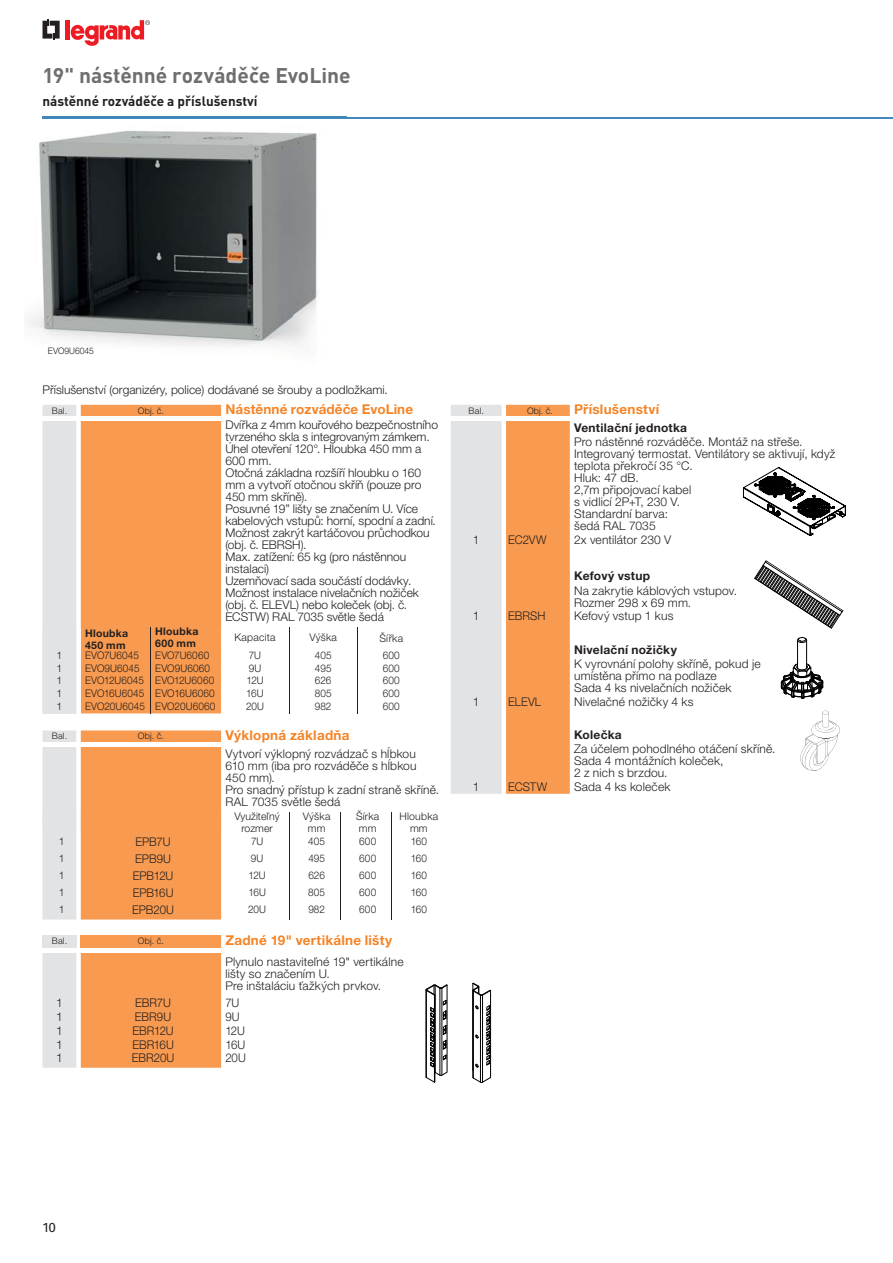
<style>
.page{position:relative;width:893px;height:1263px;background:#fff}
.page>*{position:absolute;margin:0;border:0;box-sizing:border-box;transform-origin:0 0}
.t1{font:700 21px "DIN Pro";color:#6d6e70}
.t2{font:700 13.5px "Helvetica Neue LT Pro";letter-spacing:.02em;color:#f58427}
.t3{font:700 13.5px "DIN Pro";color:#231f20}
.t4{font:13.5px "Fira Sans";color:#231f20}
.t5{font:300 12px/12px "Helvetica Neue LT Pro";letter-spacing:.005em;color:#231f20}
.t6{font:300 12px "Helvetica Neue LT Pro";letter-spacing:.005em;color:#231f20;scale:.95 1}
.t7{font:700 12px "Helvetica Neue LT Pro";letter-spacing:.02em;color:#231f20}
.t8{font:300 10.5px "Helvetica Neue LT Pro";letter-spacing:.015em;color:#231f20;scale:.95 1}
.t9{font:300 10.5px/12px "Helvetica Neue LT Pro";letter-spacing:.015em;color:#231f20;text-align:center}
.t10{font:700 10.5px/12px "Helvetica Neue LT Pro";letter-spacing:.025em;color:#231f20}
.t11{font:300 9px "Helvetica Neue LT Pro";letter-spacing:.02em;color:#231f20}
.t12{font:300 9px "Helvetica Neue LT Pro";color:#231f20;scale:.95 1}
</style>
<div class="page">
<hr style="left:43px;top:117px;width:850px;height:1px;background:#4388bb">
<svg style="left:43px;top:19px;width:17px;height:21px"></svg>
<hr style="left:66px;top:20px;width:4px;height:19px;background:#ed1c24">
<svg style="left:71px;top:20px;width:79px;height:26px"></svg>
<img style="left:26px;top:116px;width:321px;height:231px">
<img style="left:43px;top:117px;width:304px;height:1px">
<svg style="left:742px;top:467px;width:104px;height:69px"></svg>
<svg style="left:451px;top:405px;width:119px;height:389px;background:#eebc95"></svg>
<div style="left:451px;top:416px;width:412px;height:5px;background:#fff"></div>
<svg style="left:43px;top:935px;width:178px;height:133px;background:#f4ab71"></svg>
<div style="left:43px;top:935px;width:34px;height:15px;background:#e2e3e4"></div>
<hr style="left:43px;top:948px;width:34px;height:4px;background:#fff">
<div style="left:81px;top:935px;width:140px;height:15px;background:#f89a4f"></div>
<hr style="left:81px;top:948px;width:140px;height:4px;background:#fff">
<svg style="left:43px;top:405px;width:315px;height:309px"></svg>
<hr style="left:151px;top:628px;width:1px;height:86px;background:#231f20">
<hr style="left:357px;top:628px;width:1px;height:86px;background:#231f20">
<hr style="left:289px;top:628px;width:1px;height:86px;background:#231f20">
<svg style="left:43px;top:730px;width:349px;height:189px"></svg>
<svg style="left:781px;top:637px;width:43px;height:62px"></svg>
<svg style="left:800px;top:710px;width:40px;height:61px"></svg>
<svg style="left:425px;top:984px;width:23px;height:99px"></svg>
<svg style="left:472px;top:982px;width:19px;height:101px"></svg>
<svg style="left:754px;top:560px;width:90px;height:69px"></svg>
<h1 class="t1" style="left:43px;top:68px;width:310px">19" nástěnné rozváděče EvoLine</h1>
<p class="t3" style="left:43px;top:96px;width:216px">nástěnné rozváděče a příslušenství</p>
<p class="t12" style="left:48px;top:347px;width:50px">EVO9U6045</p>
<p class="t5" style="left:43px;top:385px;width:347px">Příslušenství (organizéry, police) dodávané se šrouby a podložkami.</p>
<p class="t11" style="left:52px;top:407px;width:17px">Bal.</p>
<p class="t11" style="left:138px;top:407px;width:28px">Obj. č.</p>
<p class="t2" style="left:225px;top:405px;width:189px">Nástěnné rozváděče EvoLine</p>
<p class="t5" style="left:225px;top:421px;width:214px">Dvířka z 4mm kouřového bezpečnostního tvrzeného skla s integrovaným zámkem.<br>Úhel otevření 120°. Hloubka 450 mm a<br>600 mm.<br>Otočná základna rozšíří hloubku o 160 mm a vytvoří otočnou skříň (pouze pro<br>450 mm skříně).<br>Posuvné 19” lišty se značením U. Více kabelových vstupů: horní, spodní a zadní.<br>Možnost zakrýt kartáčovou průchodkou (obj. č. EBRSH).<br>Max. zatížení: 65 kg (pro nástěnnou instalaci)<br>Uzemňovací sada součástí dodávky.<br>Možnost instalace nivelačních nožiček (obj. č. ELEVL) nebo koleček (obj. č.<br>ECSTW) RAL 7035 světle šedá</p>
<p class="t10" style="left:85px;top:628px;width:45px">Hloubka<br>450 mm</p>
<p class="t10" style="left:155px;top:627px;width:45px">Hloubka<br>600 mm</p>
<p class="t9" style="left:234px;top:633px;width:43px">Kapacita</p>
<p class="t9" style="left:309px;top:633px;width:29px">Výška</p>
<p class="t9" style="left:379px;top:634px;width:25px">Šířka</p>
<p class="t9" style="left:57px;top:650px;width:7px">1</p>
<p class="t8" style="left:85px;top:651px;width:58px">EVO7U6045</p>
<p class="t8" style="left:155px;top:651px;width:58px">EVO7U6060</p>
<p class="t8" style="left:249px;top:651px;width:14px">7U</p>
<p class="t8" style="left:315px;top:651px;width:19px">405</p>
<p class="t8" style="left:383px;top:651px;width:19px">600</p>
<p class="t9" style="left:57px;top:663px;width:7px">1</p>
<p class="t8" style="left:85px;top:664px;width:59px">EVO9U6045</p>
<p class="t8" style="left:155px;top:664px;width:59px">EVO9U6060</p>
<p class="t8" style="left:249px;top:664px;width:15px">9U</p>
<p class="t8" style="left:315px;top:664px;width:19px">495</p>
<p class="t8" style="left:383px;top:664px;width:19px">600</p>
<p class="t9" style="left:57px;top:676px;width:7px">1</p>
<p class="t8" style="left:85px;top:677px;width:137px">EVO12U6045 EVO12U6060</p>
<p class="t8" style="left:246px;top:677px;width:20px">12U</p>
<p class="t8" style="left:315px;top:677px;width:19px">626</p>
<p class="t8" style="left:383px;top:677px;width:19px">600</p>
<p class="t9" style="left:57px;top:689px;width:7px">1</p>
<p class="t8" style="left:85px;top:690px;width:138px">EVO16U6045 EVO16U6060</p>
<p class="t8" style="left:246px;top:690px;width:20px">16U</p>
<p class="t8" style="left:315px;top:690px;width:19px">805</p>
<p class="t8" style="left:383px;top:690px;width:19px">600</p>
<p class="t9" style="left:57px;top:702px;width:7px">1</p>
<p class="t8" style="left:85px;top:703px;width:139px">EVO20U6045 EVO20U6060</p>
<p class="t8" style="left:246px;top:703px;width:20px">20U</p>
<p class="t8" style="left:315px;top:703px;width:19px">982</p>
<p class="t8" style="left:383px;top:703px;width:19px">600</p>
<p class="t11" style="left:52px;top:733px;width:17px">Bal.</p>
<p class="t11" style="left:138px;top:733px;width:28px">Obj. č.</p>
<p class="t2" style="left:225px;top:730px;width:126px">Výklopná základňa</p>
<p class="t5" style="left:225px;top:749px;width:215px">Vytvorí výklopný rozvádzač s hĺbkou<br>610 mm (iba pro rozváděče s hĺbkou<br>450 mm).<br>Pro snadný přístup k zadní straně skříně.<br>RAL 7035 světle šedá</p>
<p class="t9" style="left:235px;top:811px;width:47px">Využiteľný rozmer</p>
<p class="t9" style="left:303px;top:811px;width:29px">Výška mm</p>
<p class="t9" style="left:356px;top:811px;width:25px;text-align:left">Šírka mm</p>
<p class="t9" style="left:399px;top:811px;width:40px">Hloubka mm</p>
<p class="t9" style="left:59px;top:837px;width:7px">1</p>
<p class="t6" style="left:136px;top:837px;width:38px">EPB7U</p>
<p class="t8" style="left:251px;top:838px;width:14px">7U</p>
<p class="t8" style="left:308px;top:838px;width:19px">405</p>
<p class="t8" style="left:359px;top:838px;width:19px">600</p>
<p class="t8" style="left:411px;top:838px;width:19px">160</p>
<p class="t9" style="left:59px;top:854px;width:7px">1</p>
<p class="t6" style="left:135px;top:854px;width:39px">EPB9U</p>
<p class="t8" style="left:251px;top:855px;width:15px">9U</p>
<p class="t8" style="left:308px;top:855px;width:19px">495</p>
<p class="t8" style="left:359px;top:855px;width:19px">600</p>
<p class="t8" style="left:411px;top:855px;width:19px">160</p>
<p class="t9" style="left:59px;top:871px;width:7px">1</p>
<p class="t6" style="left:133px;top:871px;width:44px">EPB12U</p>
<p class="t8" style="left:249px;top:872px;width:20px">12U</p>
<p class="t8" style="left:308px;top:872px;width:19px">626</p>
<p class="t8" style="left:359px;top:872px;width:19px">600</p>
<p class="t8" style="left:411px;top:872px;width:19px">160</p>
<p class="t9" style="left:59px;top:888px;width:7px">1</p>
<p class="t6" style="left:133px;top:888px;width:44px">EPB16U</p>
<p class="t8" style="left:248px;top:889px;width:20px">16U</p>
<p class="t8" style="left:308px;top:889px;width:19px">805</p>
<p class="t8" style="left:359px;top:889px;width:19px">600</p>
<p class="t8" style="left:411px;top:889px;width:19px">160</p>
<p class="t9" style="left:59px;top:905px;width:7px">1</p>
<p class="t6" style="left:132px;top:905px;width:45px">EPB20U</p>
<p class="t8" style="left:248px;top:906px;width:20px">20U</p>
<p class="t8" style="left:308px;top:906px;width:19px">982</p>
<p class="t8" style="left:359px;top:906px;width:19px">600</p>
<p class="t8" style="left:411px;top:906px;width:19px">160</p>
<p class="t11" style="left:52px;top:938px;width:17px">Bal.</p>
<p class="t11" style="left:138px;top:938px;width:28px">Obj. č.</p>
<p class="t2" style="left:225px;top:935px;width:168px">Zadné 19" vertikálne lišty</p>
<p class="t5" style="left:225px;top:957px;width:180px">Plynulo nastaviteľné 19" vertikálne lišty so značením U.<br>Pre inštaláciu ťažkých prvkov.</p>
<p class="t5" style="left:56px;top:998px;width:8px">1</p>
<p class="t6" style="left:135px;top:998px;width:39px">EBR7U</p>
<p class="t6" style="left:225px;top:998px;width:16px">7U</p>
<p class="t5" style="left:56px;top:1012px;width:8px">1</p>
<p class="t6" style="left:135px;top:1012px;width:40px">EBR9U</p>
<p class="t6" style="left:225px;top:1012px;width:16px">9U</p>
<p class="t5" style="left:56px;top:1026px;width:8px">1</p>
<p class="t6" style="left:133px;top:1026px;width:45px">EBR12U</p>
<p class="t6" style="left:225px;top:1026px;width:22px">12U</p>
<p class="t5" style="left:56px;top:1040px;width:8px">1</p>
<p class="t6" style="left:132px;top:1040px;width:45px">EBR16U</p>
<p class="t6" style="left:225px;top:1040px;width:22px">16U</p>
<p class="t5" style="left:56px;top:1054px;width:8px">1</p>
<p class="t6" style="left:132px;top:1054px;width:46px">EBR20U</p>
<p class="t6" style="left:225px;top:1054px;width:23px">20U</p>
<p class="t11" style="left:469px;top:407px;width:17px">Bal.</p>
<p class="t11" style="left:527px;top:407px;width:28px">Obj. č.</p>
<p class="t2" style="left:574px;top:405px;width:87px">Příslušenství</p>
<p class="t7" style="left:574px;top:424px;width:115px">Ventilační jednotka</p>
<p class="t5" style="left:574px;top:438px;width:263px">Pro nástěnné rozváděče. Montáž na střeše.<br>Integrovaný termostat. Ventilátory se aktivují, když teplota překročí 35 °C.<br>Hluk: 47 dB.<br>2,7m připojovací kabel<br>s vidlicí 2P+T, 230 V.<br>Standardní barva:<br>šedá RAL 7035</p>
<p class="t5" style="left:473px;top:535px;width:8px">1</p>
<p class="t6" style="left:508px;top:536px;width:42px">EC2VW</p>
<p class="t5" style="left:574px;top:535px;width:99px">2x ventilátor 230 V</p>
<p class="t7" style="left:574px;top:572px;width:78px">Kefový vstup</p>
<p class="t5" style="left:574px;top:586px;width:165px">Na zakrytie káblových vstupov.<br>Rozmer 298 x 69 mm.</p>
<p class="t5" style="left:473px;top:612px;width:8px">1</p>
<p class="t6" style="left:508px;top:612px;width:41px">EBRSH</p>
<p class="t5" style="left:574px;top:612px;width:101px">Kefový vstup 1 kus</p>
<p class="t7" style="left:574px;top:646px;width:104px">Nivelační nožičky</p>
<p class="t5" style="left:574px;top:660px;width:188px">K vyrovnání polohy skříně, pokud je umístěna přímo na podlaze<br>Sada 4 ks nivelačních nožiček</p>
<p class="t5" style="left:473px;top:697px;width:8px">1</p>
<p class="t6" style="left:508px;top:697px;width:36px">ELEVL</p>
<p class="t5" style="left:574px;top:697px;width:121px">Nivelačné nožičky 4 ks</p>
<p class="t7" style="left:574px;top:730px;width:49px">Kolečka</p>
<p class="t5" style="left:574px;top:744px;width:203px">Za účelem pohodlného otáčení skříně.<br>Sada 4 montážních koleček,<br>2 z nich s brzdou.</p>
<p class="t5" style="left:473px;top:782px;width:8px">1</p>
<p class="t6" style="left:508px;top:782px;width:42px">ECSTW</p>
<p class="t5" style="left:574px;top:782px;width:98px">Sada 4 ks koleček</p>
<p class="t4" style="left:43px;top:1217px;width:15px">10</p>
</div>
